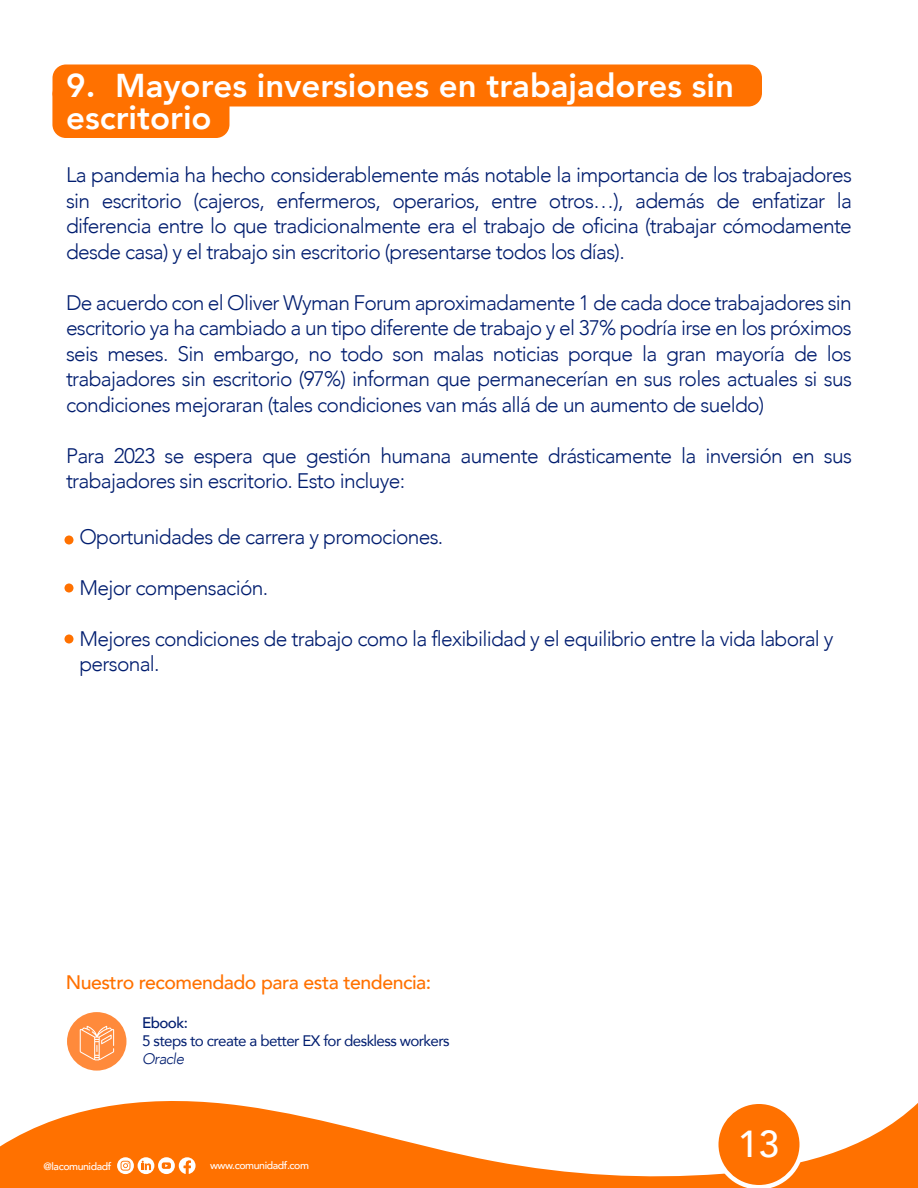
<style>
.page{position:relative;width:918px;height:1188px;background:#fff}
.page>*{position:absolute;margin:0;border:0;box-sizing:border-box;transform-origin:0 0}
.t1{font:500 37.5px "Avenir";color:#fff}
.t2{font:800 33px/31.5px "Avenir";color:#fff}
.t3{font:300 21px/25.5px "Avenir";letter-spacing:-.035em;color:#001d6f;text-align:justify}
.t4{font:500 19.5px "Avenir";letter-spacing:-.025em;color:#ff7100}
.t5{font:15.15px "Avenir";letter-spacing:-.04em;color:#001d6f}
.t6{font:500 15.15px "Avenir";letter-spacing:-.04em;color:#001d6f}
.t7{font:italic 300 15.15px "Avenir";letter-spacing:-.04em;color:#001d6f}
.t8{font:500 10.5px "Avenir";letter-spacing:-.04em;color:#fff}
</style>
<div class="page">
<div style="left:52px;top:64px;width:710px;height:42px;background:#ff7100;border-radius:13px"></div>
<div style="left:52px;top:81px;width:177px;height:57px;background:#ff7100;border-radius:13px"></div>
<div style="left:64px;top:536px;width:10px;height:8px;background:#ff7100;border-radius:50%"></div>
<div style="left:64px;top:584px;width:10px;height:8px;background:#ff7100;border-radius:50%"></div>
<svg style="left:64px;top:634px;width:10px;height:10px"></svg>
<svg style="left:0;top:1101px;width:918px;height:87px;fill:#ff7100"></svg>
<svg style="left:714px;top:1101px;width:90px;height:87px"></svg>
<div style="left:718px;top:1104px;width:82px;height:81px;background:#ff7100;border-radius:50%"></div>
<svg style="left:117px;top:1157px;width:17px;height:17px"></svg>
<svg style="left:121px;top:1161px;width:9px;height:10px"></svg>
<svg style="left:138px;top:1157px;width:16px;height:17px"></svg>
<svg style="left:179px;top:1157px;width:17px;height:17px"></svg>
<div style="left:158px;top:1157px;width:17px;height:17px;background:#fff;border-radius:50%"></div>
<svg style="left:162px;top:1162px;width:9px;height:7px"></svg>
<svg style="left:142px;top:1161px;width:9px;height:9px"></svg>
<div style="left:67px;top:1012px;width:59px;height:59px;background:#ff8a3b;border-radius:50%"></div>
<svg style="left:80px;top:1026px;width:34px;height:34px"></svg>
<h2 class="t2" style="left:66px;top:70px;width:669px">9. Mayores inversiones en trabajadores sin escritorio</h2>
<p class="t3" style="left:66px;top:162px;width:788px">La pandemia ha hecho considerablemente más notable la importancia de los trabajadores sin escritorio (cajeros, enfermeros, operarios, entre otros…), además de enfatizar la diferencia entre lo que tradicionalmente era el trabajo de oficina (trabajar cómodamente desde casa) y el trabajo sin escritorio (presentarse todos los días).</p>
<p class="t3" style="left:66px;top:290px;width:788px">De acuerdo con el Oliver Wyman Forum aproximadamente 1 de cada doce trabajadores sin escritorio ya ha cambiado a un tipo diferente de trabajo y el 37% podría irse en los próximos seis meses. Sin embargo, no todo son malas noticias porque la gran mayoría de los trabajadores sin escritorio (97%) informan que permanecerían en sus roles actuales si sus condiciones mejoraran (tales condiciones van más allá de un aumento de sueldo)</p>
<p class="t3" style="left:66px;top:443px;width:788px">Para 2023 se espera que gestión humana aumente drásticamente la inversión en sus trabajadores sin escritorio. Esto incluye:</p>
<p class="t3" style="left:80px;top:524px;width:365px">Oportunidades de carrera y promociones.</p>
<p class="t3" style="left:80px;top:575px;width:190px">Mejor compensación.</p>
<p class="t3" style="left:80px;top:626px;width:756px">Mejores condiciones de trabajo como la flexibilidad y el equilibrio entre la vida laboral y personal.</p>
<p class="t4" style="left:66px;top:965px;width:367px">Nuestro recomendado para esta tendencia:</p>
<p class="t6" style="left:142px;top:1010px;width:47px">Ebook:</p>
<p class="t5" style="left:142px;top:1029px;width:309px">5 steps to create a better EX for deskless workers</p>
<p class="t7" style="left:142px;top:1050px;width:43px">Oracle</p>
<p class="t8" style="left:44px;top:1158px;width:69px">@lacomunidadf</p>
<p class="t8" style="left:210px;top:1157px;width:100px">www.comunidadf.com</p>
<h1 class="t1" style="left:738px;top:1111px;width:43px">13</h1>
</div>
